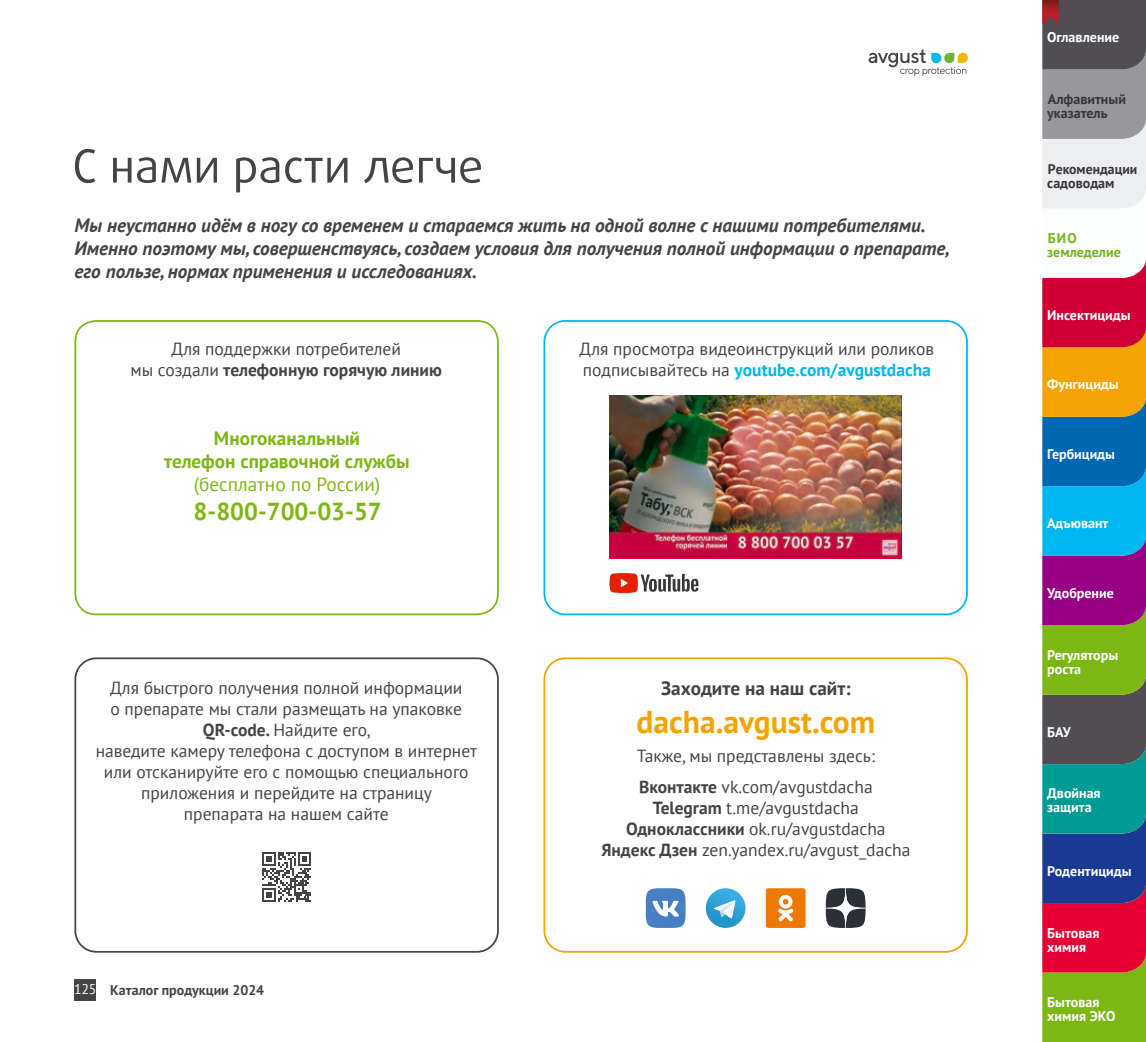
<style>
.page{position:relative;width:1146px;height:1042px;background:#fff}
.page>*{position:absolute;margin:0;border:0;box-sizing:border-box;transform-origin:0 0}
.t1{font:700 31.5px "PT Sans";color:#f5a300}
.t2{font:700 24.5px "PT Sans";color:#7db714}
.t3{font:italic 700 19.25px/23.1px "PT Sans";color:#464347}
.t4{font:700 19.25px/23.1px "PT Sans";color:#7db714;text-align:center}
.t5{font:19.25px "PT Sans";color:#7db714}
.t6{font:700 19.25px "PT Sans";color:#464347}
.t7{font:17.5px/21px "PT Sans";color:#464347;text-align:center}
.t8{font:700 14px/14px "PT Sans";color:#fff}
.t9{font:700 14px/14px "PT Sans";color:#39363a}
.t10{font:700 14px "PT Sans";color:#464347}
.t11{font:700 14px/14px "PT Sans";color:#73b419}
.s1{font-weight:700}
.s2{font-weight:400;color:#fff}
.s3{font-weight:700;color:#00b6ee}
</style>
<div class="page">
<div style="left:74px;top:978px;width:22px;height:22px;background:#464347"></div>
<svg style="left:868px;top:50px;width:99px;height:26px"></svg>
<img style="left:609px;top:396px;width:292px;height:162px">
<svg style="left:75px;top:149px;width:20px;height:34px"></svg>
<svg style="left:113px;top:158px;width:18px;height:25px"></svg>
<svg style="left:137px;top:157px;width:54px;height:26px"></svg>
<svg style="left:197px;top:158px;width:20px;height:25px"></svg>
<svg style="left:236px;top:157px;width:43px;height:35px"></svg>
<svg style="left:285px;top:157px;width:62px;height:26px"></svg>
<svg style="left:364px;top:157px;width:49px;height:26px"></svg>
<svg style="left:419px;top:157px;width:62px;height:26px"></svg>
<div style="left:74px;top:320px;width:425px;height:295px;border:2px solid #7db714;border-radius:21px"></div>
<div style="left:543px;top:320px;width:424px;height:295px;border:2px solid #00b6ee;border-radius:21px"></div>
<div style="left:543px;top:657px;width:424px;height:295px;border:2px solid #f5a300;border-radius:21px"></div>
<div style="left:74px;top:657px;width:425px;height:295px;border:2px solid #464347;border-radius:21px"></div>
<svg style="left:609px;top:573px;width:89px;height:20px"></svg>
<svg style="left:262px;top:852px;width:49px;height:49px"></svg>
<div style="left:645px;top:888px;width:40px;height:40px;background:#4680c2;border-radius:14px"></div>
<svg style="left:652px;top:901px;width:27px;height:15px"></svg>
<div style="left:765px;top:888px;width:40px;height:40px;background:#ee7900;border-radius:2px"></div>
<svg style="left:778px;top:895px;width:15px;height:26px"></svg>
<svg style="left:705px;top:888px;width:40px;height:40px"></svg>
<svg style="left:713px;top:900px;width:22px;height:18px"></svg>
<svg style="left:825px;top:888px;width:40px;height:40px"></svg>
<svg style="left:1042px;top:0;width:103px;height:1042px;background:#807a78"></svg>
<p class="t3" style="left:74px;top:213px;width:877px">Мы неустанно идём в ногу со временем и стараемся жить на одной волне с нашими потребителями.<br>Именно поэтому мы, совершенствуясь, создаем условия для получения полной информации о препарате, его пользе, нормах применения и исследованиях.</p>
<p class="t7" style="left:130px;top:337px;width:313px">Для поддержки потребителей<br>мы создали <span class="s1">телефонную горячую линию</span></p>
<p class="t4" style="left:164px;top:426px;width:247px">Многоканальный<br>телефон справочной службы</p>
<p class="t5" style="left:194px;top:472px;width:188px">(бесплатно по России)</p>
<h2 class="t2" style="left:194px;top:495px;width:190px">8-800-700-03-57</h2>
<p class="t7" style="left:96px;top:676px;width:383px">Для быстрого получения полной информации<br>о препарате мы стали размещать на упаковке <span class="s1">QR-code.</span> Найдите его,<br>наведите камеру телефона с доступом в интернет или отсканируйте его с помощью специального приложения и перейдите на страницу<br>препарата на нашем сайте</p>
<p class="t10" style="left:74px;top:980px;width:191px"><span class="s2">125</span> Каталог продукции 2024</p>
<p class="t7" style="left:579px;top:337px;width:356px;text-align:left">Для просмотра видеоинструкций или роликов подписывайтесь на <span class="s3">youtube.com/avgustdacha</span></p>
<p class="t6" style="left:661px;top:675px;width:191px">Заходите на наш сайт:</p>
<h1 class="t1" style="left:636px;top:701px;width:240px">dacha.avgust.com</h1>
<p class="t7" style="left:637px;top:740px;width:239px;line-height:31px;text-align:left">Также, мы представлены здесь:<br><span class="s1">Вконтакте</span> vk.com/avgustdacha</p>
<p class="t7" style="left:601px;top:797px;width:311px"><span class="s1">Telegram</span> t.me/avgustdacha<br><span class="s1">Одноклассники</span> ok.ru/avgustdacha<br><span class="s1">Яндекс Дзен</span> zen.yandex.ru/avgust_dacha</p>
<p class="t8" style="left:1047px;top:30px;width:73px">Оглавление</p>
<p class="t9" style="left:1047px;top:92px;width:80px">Алфавитный указатель</p>
<p class="t9" style="left:1047px;top:162px;width:92px">Рекомендации садоводам</p>
<p class="t11" style="left:1047px;top:231px;width:75px">БИО земледелие</p>
<p class="t8" style="left:1047px;top:307px;width:85px">Инсектициды</p>
<p class="t8" style="left:1047px;top:377px;width:73px">Фунгициды</p>
<p class="t8" style="left:1047px;top:447px;width:69px">Гербициды</p>
<p class="t8" style="left:1047px;top:516px;width:63px">Адъювант</p>
<p class="t8" style="left:1047px;top:585px;width:68px">Удобрение</p>
<p class="t8" style="left:1047px;top:648px;width:72px">Регуляторы роста</p>
<p class="t8" style="left:1047px;top:724px;width:25px">БАУ</p>
<p class="t8" style="left:1047px;top:785px;width:55px">Двойная защита</p>
<p class="t8" style="left:1047px;top:863px;width:86px">Родентициды</p>
<p class="t8" style="left:1047px;top:926px;width:54px">Бытовая химия</p>
<p class="t8" style="left:1047px;top:995px;width:70px">Бытовая химия ЭКО</p>
</div>
